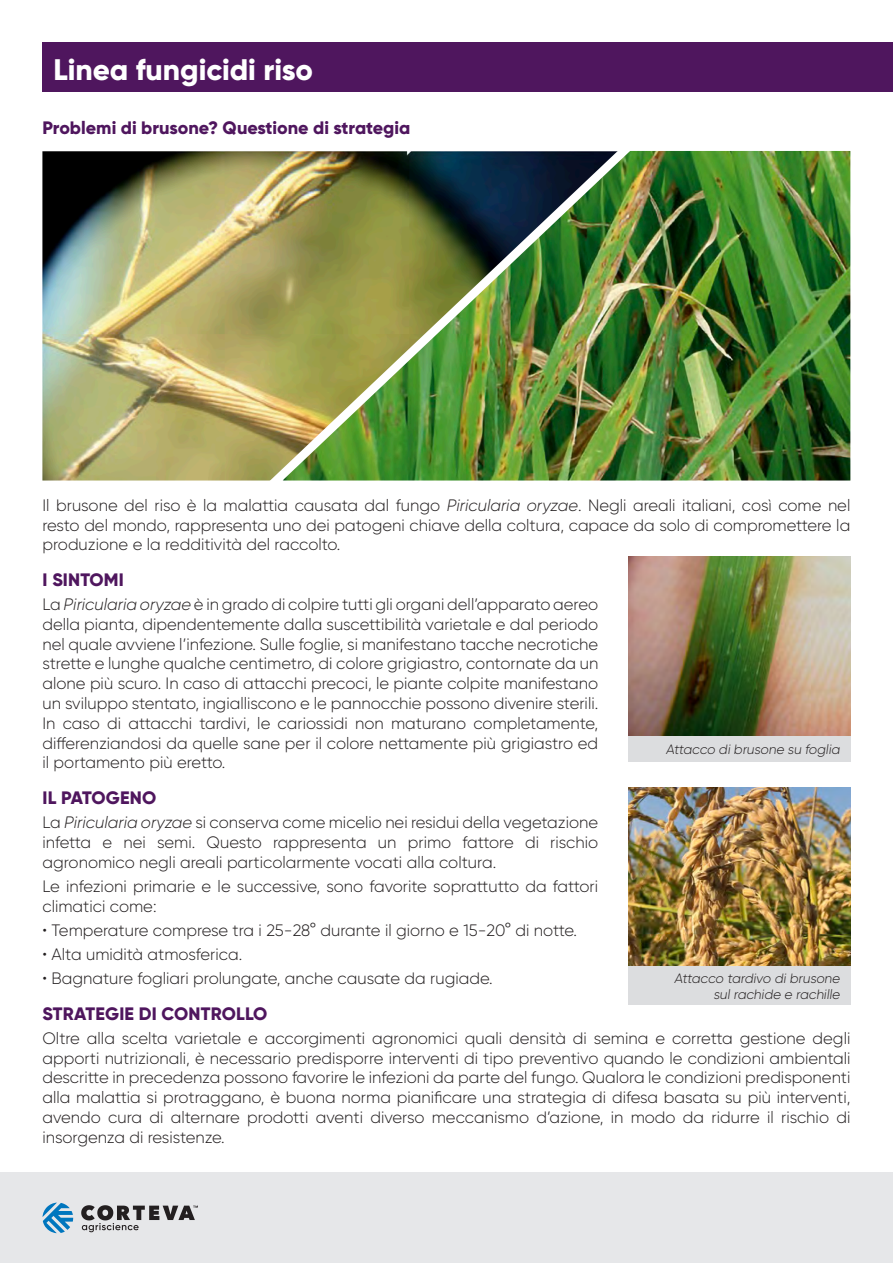
<style>
.page{position:relative;width:893px;height:1263px;background:#fff}
.page>*{position:absolute;margin:0;border:0;box-sizing:border-box;transform-origin:0 0}
.t1{font:800 29.7px "Gilroy";color:#fff}
.t2{font:800 18px "Gilroy";color:#4f165e}
.t3{font:300 16.5px/19.8px "Gilroy";color:#231f20;text-align:justify}
.t4{font:300 13.5px "Gilroy";color:#231f20}
.s1{font-style:italic}
</style>
<div class="page">
<div style="left:628px;top:735px;width:222px;height:26px;background:#dcdddf"></div>
<div style="left:628px;top:966px;width:222px;height:39px;background:#dcdddf"></div>
<div style="left:0;top:1172px;width:893px;height:91px;background:#e6e7e9"></div>
<div style="left:43px;top:43px;width:850px;height:49px;background:#4f165e"></div>
<svg style="left:43px;top:1202px;width:30px;height:31px"></svg>
<svg style="left:81px;top:1205px;width:117px;height:27px"></svg>
<img style="left:668px;top:151px;width:182px;height:329px">
<img style="left:42px;top:151px;width:212px;height:329px">
<img style="left:254px;top:151px;width:414px;height:330px">
<img style="left:628px;top:787px;width:222px;height:179px">
<img style="left:628px;top:557px;width:222px;height:178px">
<p class="t1" style="left:53px;top:51px;width:261px">Linea fungicidi riso</p>
<p class="t2" style="left:43px;top:117px;width:369px">Problemi di brusone? Questione di strategia</p>
<p class="t3" style="left:43px;top:495px;width:809px">Il brusone del riso è la malattia causata dal fungo <span class="s1">Piricularia oryzae</span>. Negli areali italiani, così come nel resto del mondo, rappresenta uno dei patogeni chiave della coltura, capace da solo di compromettere la produzione e la redditività del raccolto.</p>
<p class="t2" style="left:43px;top:568px;width:83px">I SINTOMI</p>
<p class="t3" style="left:43px;top:594px;width:557px">La <span class="s1">Piricularia oryzae</span> è in grado di colpire tutti gli organi dell’apparato aereo della pianta, dipendentemente dalla suscettibilità varietale e dal periodo nel quale avviene l’infezione. Sulle foglie, si manifestano tacche necrotiche strette e lunghe qualche centimetro, di colore grigiastro, contornate da un alone più scuro. In caso di attacchi precoci, le piante colpite manifestano un sviluppo stentato, ingialliscono e le pannocchie possono divenire sterili.<br>In caso di attacchi tardivi, le cariossidi non maturano completamente, differenziandosi da quelle sane per il colore nettamente più grigiastro ed il portamento più eretto.</p>
<p class="t2" style="left:43px;top:787px;width:115px">IL PATOGENO</p>
<p class="t3" style="left:43px;top:812px;width:557px">La <span class="s1">Piricularia oryzae</span> si conserva come micelio nei residui della vegetazione infetta e nei semi. Questo rappresenta un primo fattore di rischio agronomico negli areali particolarmente vocati alla coltura.</p>
<p class="t3" style="left:43px;top:876px;width:557px">Le infezioni primarie e le successive, sono favorite soprattutto da fattori climatici come:</p>
<p class="t3" style="left:43px;top:920px;width:536px">• Temperature comprese tra i 25-28° durante il giorno e 15-20° di notte.</p>
<p class="t3" style="left:43px;top:944px;width:201px">• Alta umidità atmosferica.</p>
<p class="t3" style="left:43px;top:968px;width:452px">• Bagnature fogliari prolungate, anche causate da rugiade.</p>
<p class="t2" style="left:43px;top:1002px;width:226px">STRATEGIE DI CONTROLLO</p>
<p class="t3" style="left:43px;top:1028px;width:809px">Oltre alla scelta varietale e accorgimenti agronomici quali densità di semina e corretta gestione degli apporti nutrizionali, è necessario predisporre interventi di tipo preventivo quando le condizioni ambientali descritte in precedenza possono favorire le infezioni da parte del fungo. Qualora le condizioni predisponenti alla malattia si protraggano, è buona norma pianificare una strategia di difesa basata su più interventi, avendo cura di alternare prodotti aventi diverso meccanismo d’azione, in modo da ridurre il rischio di insorgenza di resistenze.</p>
<p class="t4" style="left:666px;top:741px;width:178px">Attacco di brusone su foglia</p>
<p class="t4" style="left:674px;top:970px;width:170px">Attacco tardivo di brusone</p>
<p class="t4" style="left:713px;top:986px;width:130px">sul rachide e rachille</p>
</div>
